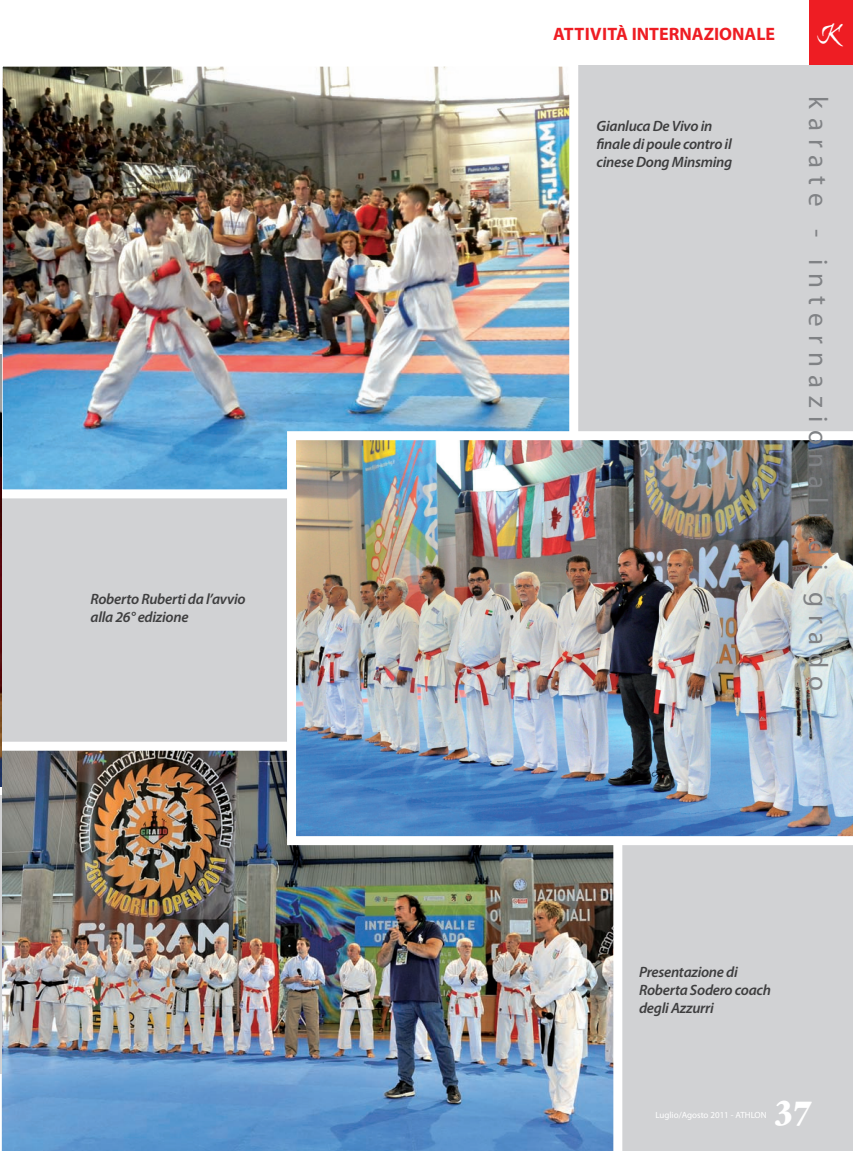
<style>
.page{position:relative;width:853px;height:1151px;background:#fff}
.page>*{position:absolute;margin:0;border:0;box-sizing:border-box;transform-origin:0 0}
.t1{font:900 36px "Hoefler Text";color:#fff}
.t2{font:700 30px "Ex Ponto Pro";color:#fff}
.t3{font:27px "Myriad Pro";letter-spacing:.3em;color:#808285}
.t4{font:700 18px "Myriad Pro";color:#ee1d23}
.t5{font:italic 600 15px/18px "Myriad Pro";letter-spacing:-.02em;color:#3e3e3f}
.t6{font:9px "Myriad Pro";color:#fff}
</style>
<div class="page">
<div style="left:809px;top:0;width:44px;height:65px;background:#ee1d23"></div>
<div style="left:1px;top:65px;width:852px;height:1086px;background:#d1d2d4"></div>
<img style="left:1px;top:65px;width:577px;height:433px">
<img style="left:0;top:741px;width:622px;height:410px">
<img style="left:287px;top:431px;width:566px;height:414px">
<hr style="left:0;top:177px;width:1px;height:896px;background:#d1d2d4">
<hr style="left:0;top:345px;width:1px;height:449px;background:#fff">
<img style="left:0;top:354px;width:1px;height:432px">
<p class="t5" style="left:91px;top:589px;width:157px">Roberto Ruberti da l’avvio alla 26° edizione</p>
<p class="t4" style="left:553px;top:22px;width:223px">ATTIVITÀ INTERNAZIONALE</p>
<p class="t5" style="left:597px;top:116px;width:137px">Gianluca De Vivo in finale di poule contro il cinese Dong Minsming</p>
<h2 class="t2" style="left:817px;top:15px;width:27px">K</h2>
<h3 class="t3" style="left:835px;top:96px;width:596px;rotate:90deg">karate - internazionali di grado</h3>
<p class="t5" style="left:639px;top:962px;width:133px">Presentazione di<br>Roberta Sodero coach degli Azzurri</p>
<p class="t6" style="left:655px;top:1109px;width:113px">Luglio/Agosto 2011 - ATHLON</p>
<h1 class="t1" style="left:775px;top:1084px;width:38px">37</h1>
</div>
